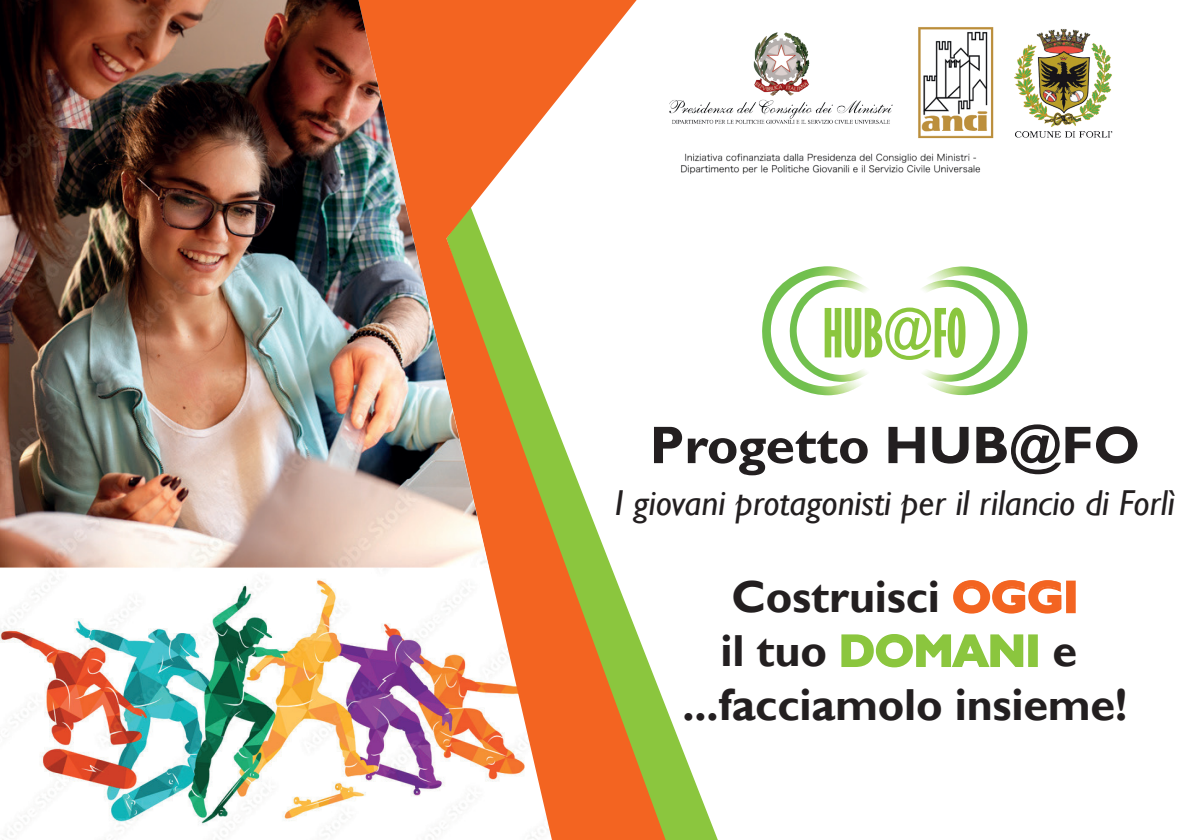
<style>
.page{position:relative;width:1191px;height:840px;background:#fff}
.page>*{position:absolute;margin:0;border:0;box-sizing:border-box;transform-origin:0 0}
.t1{font:700 extra-condensed 62px "Gill Sans";color:#8bc63e}
.t2{font:700 53px "Gill Sans";color:#231f20}
.t3{font:700 44.8px/53.8px "Gill Sans";letter-spacing:-.005em;color:#231f20;text-align:center}
.t4{font:italic 36px "Gill Sans";color:#231f20}
.s1{color:#f36421}
.s2{color:#8bc63e}
</style>
<div class="page">
<svg style="left:953px;top:580px;width:109px;height:34px"></svg>
<div style="left:1066px;top:580px;width:9px;height:33px;border:2px solid #f36421"></div>
<svg style="left:841px;top:634px;width:183px;height:34px"></svg>
<div style="left:1028px;top:634px;width:9px;height:32px;border:2px solid #8bc63e"></div>
<svg style="left:762px;top:266px;width:266px;height:130px"></svg>
<svg style="left:788px;top:267px;width:216px;height:119px"></svg>
<img style="left:0;top:567px;width:358px;height:272px">
<svg style="left:666px;top:707px;width:52px;height:132px"></svg>
<svg style="left:358px;top:0;width:308px;height:839px"></svg>
<img style="left:0;top:0;width:489px;height:567px">
<img style="left:1014px;top:29px;width:99px;height:109px">
<img style="left:664px;top:21px;width:330px;height:121px">
<img style="left:664px;top:142px;width:317px;height:42px">
<h1 class="t1" style="left:823px;top:295px;width:145px">HUB@FO</h1>
<p class="t2" style="left:649px;top:413px;width:492px">Progetto HUB@FO</p>
<p class="t4" style="left:615px;top:481px;width:561px">I giovani protagonisti per il rilancio di Forlì</p>
<p class="t3" style="left:682px;top:571px;width:446px">Costruisci <span class="s1">OGGI<br></span>il tuo <span class="s2">DOMANI</span> e ...facciamolo insieme!</p>
</div>
